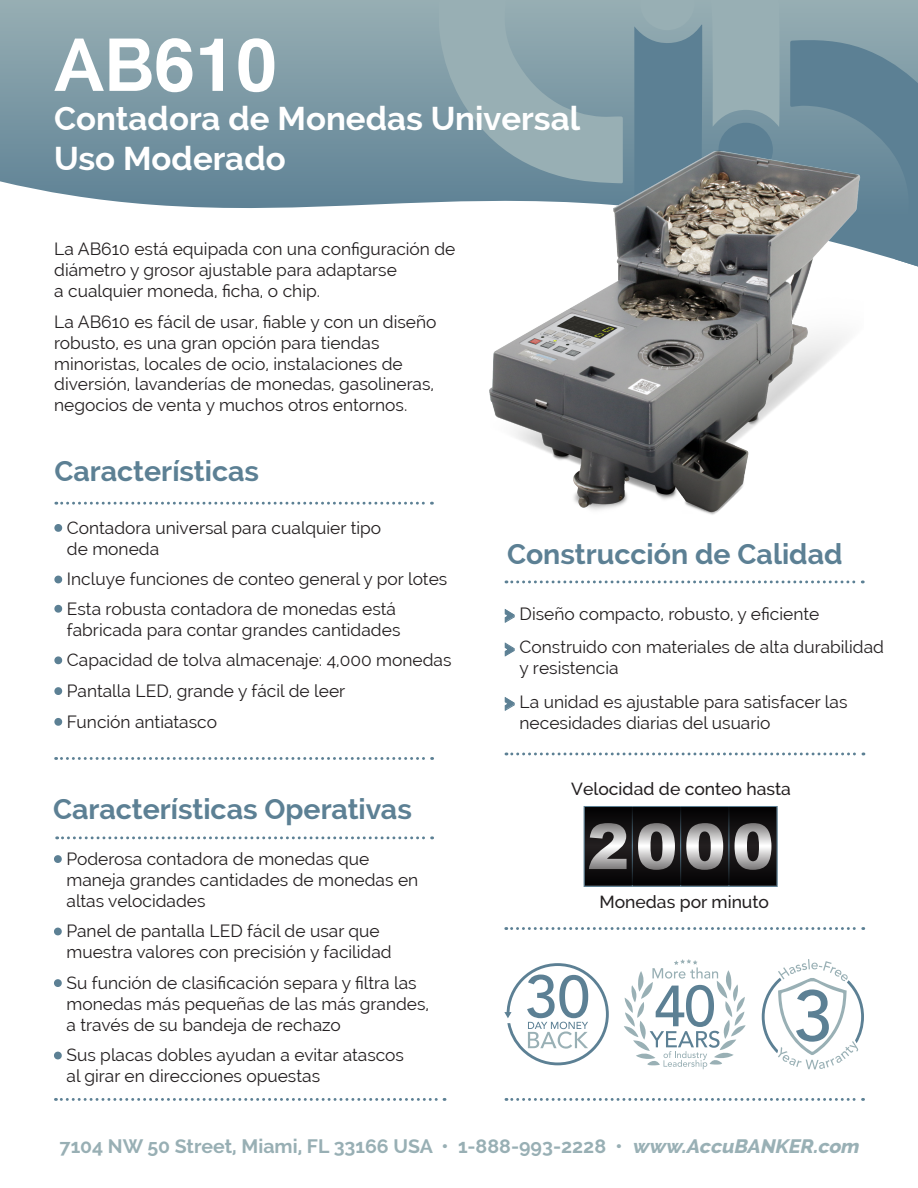
<style>
.page{position:relative;width:918px;height:1188px;background:#fff}
.page>*{position:absolute;margin:0;border:0;box-sizing:border-box;transform-origin:0 0}
.t1{font:700 73.65px "Helvetica";color:#fff}
.t2{font:900 63.15px "Arial";color:#fff}
.t3{font:700 33px/39.6px "Raleway";color:#fff}
.t4{font:700 28.5px "Raleway";color:#5c8094}
.t5{font:700 19.5px "Raleway";color:#98afb4}
.t6{font:500 17.55px "Raleway";color:#231f20}
.t7{font:17.4px/20.9px "Raleway";color:#231f20}
.s1{font-family:"Raleway"}
.s2{font-weight:900;font-size:21px;color:#5c8094}
.s3{font-weight:800;font-style:italic;color:#99b0b5}
</style>
<div class="page">
<svg style="left:585px;top:807px;width:192px;height:79px"></svg>
<hr style="left:584px;top:806px;width:48px;height:1px;background:#5c8094">
<hr style="left:584px;top:807px;width:1px;height:79px;background:#5c8094">
<hr style="left:632px;top:806px;width:49px;height:1px;background:#5c8094">
<hr style="left:632px;top:807px;width:1px;height:79px;background:#5c8094">
<hr style="left:681px;top:806px;width:48px;height:1px;background:#5c8094">
<hr style="left:680px;top:807px;width:1px;height:79px;background:#5c8094">
<hr style="left:729px;top:806px;width:49px;height:1px;background:#5c8094">
<hr style="left:728px;top:807px;width:1px;height:79px;background:#5c8094">
<hr style="left:777px;top:807px;width:1px;height:79px;background:#5c8094">
<hr style="left:584px;top:886px;width:48px;height:1px;background:#5c8094">
<hr style="left:632px;top:886px;width:49px;height:1px;background:#5c8094">
<hr style="left:681px;top:886px;width:48px;height:1px;background:#5c8094">
<hr style="left:729px;top:886px;width:49px;height:1px;background:#5c8094">
<svg style="left:585px;top:808px;width:191px;height:37px;background:#121012"></svg>
<div style="left:585px;top:846px;width:191px;height:39px;background:linear-gradient(to bottom,#232021,#030203)"></div>
<svg style="left:0;top:0;width:918px;height:208px;background:#809ca7"></svg>
<svg style="left:439px;top:0;width:341px;height:183px;background:#8ca6ae"></svg>
<svg style="left:634px;top:25px;width:284px;height:242px;background:#71909f"></svg>
<svg style="left:640px;top:0;width:55px;height:31px;background:#96adb3"></svg>
<div style="left:718px;top:123px;width:55px;height:54px;background:#5c8094;border-radius:50%"></div>
<img style="left:478px;top:140px;width:386px;height:375px">
<svg style="left:506px;top:1098px;width:358px;height:3px"></svg>
<svg style="left:504px;top:963px;width:105px;height:102px"></svg>
<svg style="left:624px;top:959px;width:122px;height:110px"></svg>
<svg style="left:762px;top:959px;width:102px;height:110px"></svg>
<svg style="left:56px;top:502px;width:376px;height:3px"></svg>
<svg style="left:56px;top:757px;width:377px;height:3px"></svg>
<svg style="left:57px;top:836px;width:376px;height:3px"></svg>
<svg style="left:506px;top:580px;width:357px;height:3px"></svg>
<svg style="left:506px;top:927px;width:358px;height:3px"></svg>
<svg style="left:506px;top:753px;width:358px;height:2px"></svg>
<svg style="left:55px;top:1098px;width:390px;height:3px"></svg>
<p class="t1" style="left:54px;top:6px;width:224px"><span class="s1">AB</span>610</p>
<p class="t3" style="left:54px;top:99px;width:527px">Contadora de Monedas Universal<br>Uso Moderado</p>
<p class="t7" style="left:54px;top:239px;width:403px">La AB610 está equipada con una configuración de diámetro y grosor ajustable para adaptarse<br>a cualquier moneda, ficha, o chip.</p>
<p class="t7" style="left:54px;top:311px;width:384px">La AB610 es fácil de usar, fiable y con un diseño robusto, es una gran opción para tiendas minoristas, locales de ocio, instalaciones de diversión, lavanderías de monedas, gasolineras, negocios de venta y muchos otros entornos.</p>
<p class="t4" style="left:54px;top:455px;width:206px">Características</p>
<p class="t7" style="left:67px;top:517px;width:316px;text-indent:-13px"><span class="s2">•</span> Contadora universal para cualquier tipo de moneda</p>
<p class="t7" style="left:54px;top:569px;width:394px"><span class="s2">•</span> Incluye funciones de conteo general y por lotes</p>
<p class="t7" style="left:54px;top:598px;width:348px;text-align:right"><span class="s2">•</span> Esta robusta contadora de monedas está fabricada para contar grandes cantidades</p>
<p class="t7" style="left:54px;top:650px;width:399px"><span class="s2">•</span> Capacidad de tolva almacenaje: 4,000 monedas</p>
<p class="t7" style="left:54px;top:680px;width:292px"><span class="s2">•</span> Pantalla LED, grande y fácil de leer</p>
<p class="t7" style="left:54px;top:711px;width:164px"><span class="s2">•</span> Función antiatasco</p>
<p class="t4" style="left:53px;top:792px;width:360px">Características Operativas</p>
<p class="t7" style="left:67px;top:848px;width:353px;text-indent:-13px"><span class="s2">•</span> Poderosa contadora de monedas que maneja grandes cantidades de monedas en altas velocidades</p>
<p class="t7" style="left:67px;top:921px;width:327px;text-indent:-13px"><span class="s2">•</span> Panel de pantalla LED fácil de usar que muestra valores con precisión y facilidad</p>
<p class="t7" style="left:67px;top:972px;width:364px;text-indent:-13px"><span class="s2">•</span> Su función de clasificación separa y filtra las monedas más pequeñas de las más grandes, a través de su bandeja de rechazo</p>
<p class="t7" style="left:67px;top:1045px;width:339px;text-indent:-13px"><span class="s2">•</span> Sus placas dobles ayudan a evitar atascos al girar en direcciones opuestas</p>
<p class="t4" style="left:507px;top:538px;width:337px">Construcción de Calidad</p>
<p class="t7" style="left:504px;top:603px;width:317px"><span class="s2">&gt;</span> Diseño compacto, robusto, y eficiente</p>
<p class="t7" style="left:520px;top:637px;width:366px;text-indent:-16px"><span class="s2">&gt;</span> Construido con materiales de alta durabilidad y resistencia</p>
<p class="t7" style="left:520px;top:691px;width:329px;text-indent:-16px"><span class="s2">&gt;</span> La unidad es ajustable para satisfacer las necesidades diarias del usuario</p>
<p class="t6" style="left:571px;top:779px;width:221px">Velocidad de conteo hasta</p>
<p class="t2" style="left:587px;top:801px;width:188px">2000</p>
<p class="t6" style="left:599px;top:892px;width:171px">Monedas por minuto</p>
<p class="t5" style="left:60px;top:1135px;width:805px">7104 NW 50 Street, Miami, FL 33166 USA • 1-888-993-2228 • <span class="s3">www.AccuBANKER.com</span></p>
</div>
